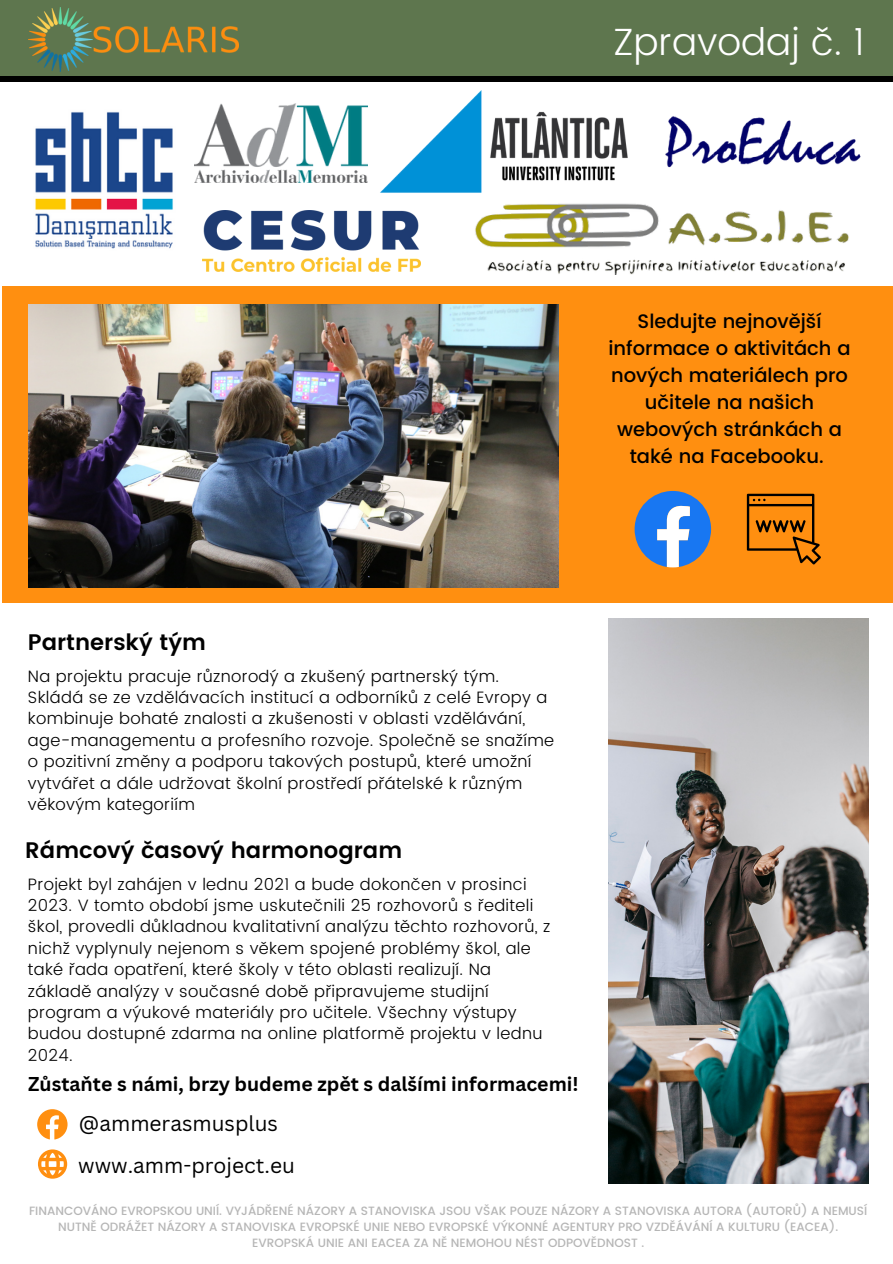
<style>
.page{position:relative;width:893px;height:1264px;background:#fff}
.page>*{position:absolute;margin:0;border:0;box-sizing:border-box;transform-origin:0 0}
.t1{font:300 37.8px "Poppins";color:#fff}
.t2{font:600 22.5px "Poppins";color:#000}
.t3{font:21px "Canva Sans";color:#000}
.t4{font:500 19.5px/27px "Poppins";color:#000;text-align:center}
.t5{font:700 19.5px "Canva Sans";color:#000}
.t6{font:300 16.5px/21.3px "Poppins";letter-spacing:.02em;color:#000}
.t7{font:500 12px/16px "Poppins";color:#b6b6b6;text-align:center}
</style>
<div class="page">
<div style="left:2px;top:286px;width:890px;height:317px;background:#ff8f10"></div>
<img style="left:28px;top:305px;width:530px;height:282px">
<img style="left:608px;top:619px;width:260px;height:564px">
<svg style="left:634px;top:491px;width:77px;height:76px"></svg>
<svg style="left:746px;top:494px;width:75px;height:70px"></svg>
<div style="left:0;top:0;width:892px;height:81px;background:#5e764e"></div>
<img style="left:28px;top:8px;width:210px;height:64px">
<div style="left:0;top:77px;width:892px;height:5px;background:#000"></div>
<svg style="left:37px;top:1109px;width:31px;height:30px"></svg>
<svg style="left:38px;top:1149px;width:29px;height:29px"></svg>
<img style="left:665px;top:116px;width:196px;height:52px">
<img style="left:203px;top:210px;width:218px;height:61px">
<img style="left:35px;top:112px;width:138px;height:137px">
<img style="left:195px;top:104px;width:172px;height:78px">
<img style="left:475px;top:203px;width:374px;height:72px">
<img style="left:367px;top:90px;width:261px;height:103px">
<p class="t1" style="left:613px;top:20px;width:252px">Zpravodaj č. 1</p>
<p class="t4" style="left:608px;top:307px;width:243px">Sledujte nejnovější informace o aktivitách a nových materiálech pro učitele na našich webových stránkách a také na Facebooku.</p>
<p class="t2" style="left:28px;top:629px;width:179px">Partnerský tým</p>
<p class="t6" style="left:28px;top:665px;width:527px">Na projektu pracuje různorodý a zkušený partnerský tým.<br>Skládá se ze vzdělávacích institucí a odborníků z celé Evropy a kombinuje bohaté znalosti a zkušenosti v oblasti vzdělávání, age-managementu a profesního rozvoje. Společně se snažíme o pozitivní změny a podporu takových postupů, které umožní vytvářet a dále udržovat školní prostředí přátelské k různým věkovým kategoriím</p>
<p class="t2" style="left:25px;top:837px;width:378px">Rámcový časový harmonogram</p>
<p class="t6" style="left:28px;top:873px;width:524px">Projekt byl zahájen v lednu 2021 a bude dokončen v prosinci 2023. V tomto období jsme uskutečnili 25 rozhovorů s řediteli škol, provedli důkladnou kvalitativní analýzu těchto rozhovorů, z nichž vyplynuly nejenom s věkem spojené problémy škol, ale také řada opatření, které školy v této oblasti realizují. Na základě analýzy v současné době připravujeme studijní program a výukové materiály pro učitele. Všechny výstupy budou dostupné zdarma na online platformě projektu v lednu 2024.</p>
<p class="t5" style="left:28px;top:1070px;width:551px">Zůstaňte s námi, brzy budeme zpět s dalšími informacemi!</p>
<p class="t3" style="left:79px;top:1108px;width:200px">@ammerasmusplus</p>
<p class="t3" style="left:78px;top:1150px;width:218px">www.amm-project.eu</p>
<p class="t7" style="left:29px;top:1203px;width:839px">FINANCOVÁNO EVROPSKOU UNIÍ. VYJÁDŘENÉ NÁZORY A STANOVISKA JSOU VŠAK POUZE NÁZORY A STANOVISKA AUTORA (AUTORŮ) A NEMUSÍ<br>NUTNĚ ODRÁŽET NÁZORY A STANOVISKA EVROPSKÉ UNIE NEBO EVROPSKÉ VÝKONNÉ AGENTURY PRO VZDĚÁVÁNÍ A KULTURU (EACEA).<br>EVROPSKÁ UNIE ANI EACEA ZA NĚ NEMOHOU NÉST ODPOVĚDNOST .</p>
</div>
